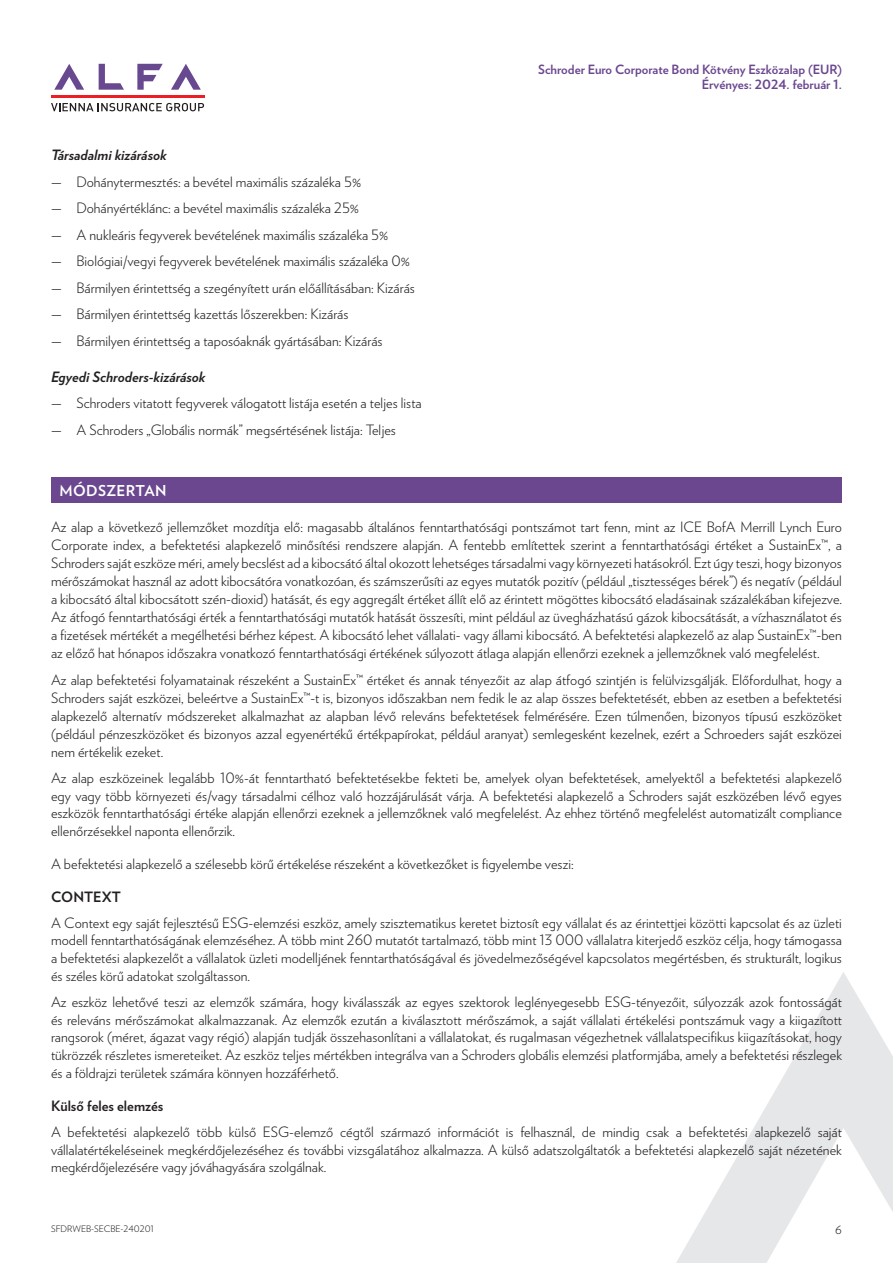
<style>
.page{position:relative;width:893px;height:1263px;background:#fff}
.page>*{position:absolute;margin:0;border:0;box-sizing:border-box;transform-origin:0 0}
.t1{font:700 15px "Verlag";letter-spacing:.025em;color:#fff}
.t2{font:300 14.25px/17.7px "Verlag";color:#231f20;text-align:justify}
.t3{font:italic 700 14.25px "Verlag";color:#231f20}
.t4{font:700 14.25px "Verlag";color:#231f20}
.t5{font:700 12.75px/15px "Verlag";color:#6a478f;text-align:right}
.t6{font:300 11.25px "Verlag";color:#231f20}
.t7{font:300 9px "Verlag";color:#231f20}
</style>
<div class="page">
<svg style="left:171px;top:64px;width:30px;height:26px"></svg>
<svg style="left:137px;top:64px;width:26px;height:26px"></svg>
<svg style="left:99px;top:64px;width:25px;height:26px"></svg>
<svg style="left:54px;top:64px;width:30px;height:26px"></svg>
<hr style="left:51px;top:95px;width:153px;height:3px;background:#ee1d23">
<svg style="left:51px;top:103px;width:153px;height:8px"></svg>
<svg style="left:676px;top:972px;width:217px;height:291px"></svg>
<div style="left:51px;top:477px;width:791px;height:25px;background:#6a478f"></div>
<p class="t3" style="left:51px;top:144px;width:117px">Társadalmi kizárások</p>
<p class="t2" style="left:51px;top:172px;width:312px">— Dohánytermesztés: a bevétel maximális százaléka 5%</p>
<p class="t2" style="left:51px;top:198px;width:310px">— Dohányértéklánc: a bevétel maximális százaléka 25%</p>
<p class="t2" style="left:51px;top:225px;width:339px">— A nukleáris fegyverek bevételének maximális százaléka 5%</p>
<p class="t2" style="left:51px;top:251px;width:360px">— Biológiai/vegyi fegyverek bevételének maximális százaléka 0%</p>
<p class="t2" style="left:51px;top:278px;width:365px">— Bármilyen érintettség a szegényített urán előállításában: Kizárás</p>
<p class="t2" style="left:51px;top:304px;width:299px">— Bármilyen érintettség kazettás lőszerekben: Kizárás</p>
<p class="t2" style="left:51px;top:331px;width:333px">— Bármilyen érintettség a taposóaknák gyártásában: Kizárás</p>
<p class="t3" style="left:51px;top:365px;width:156px">Egyedi Schroders-kizárások</p>
<p class="t2" style="left:51px;top:393px;width:372px">— Schroders vitatott fegyverek válogatott listája esetén a teljes lista</p>
<p class="t2" style="left:51px;top:420px;width:346px">— A Schroders „Globális normák” megsértésének listája: Teljes</p>
<p class="t5" style="left:538px;top:61px;width:305px">Schroder Euro Corporate Bond Kötvény Eszközalap (EUR)<br>Érvényes: 2024. február 1.</p>
<p class="t1" style="left:60px;top:478px;width:109px">MÓDSZERTAN</p>
<p class="t2" style="left:51px;top:517px;width:792px">Az alap a következő jellemzőket mozdítja elő: magasabb általános fenntarthatósági pontszámot tart fenn, mint az ICE BofA Merrill Lynch Euro Corporate index, a befektetési alapkezelő minősítési rendszere alapján. A fentebb említettek szerint a fenntarthatósági értéket a SustainEx™, a Schroders saját eszköze méri, amely becslést ad a kibocsátó által okozott lehetséges társadalmi vagy környezeti hatásokról. Ezt úgy teszi, hogy bizonyos mérőszámokat használ az adott kibocsátóra vonatkozóan, és számszerűsíti az egyes mutatók pozitív (például „tisztességes bérek”) és negatív (például a kibocsátó által kibocsátott szén-dioxid) hatását, és egy aggregált értéket állít elő az érintett mögöttes kibocsátó eladásainak százalékában kifejezve.<br>Az átfogó fenntarthatósági érték a fenntarthatósági mutatók hatását összesíti, mint például az üvegházhatású gázok kibocsátását, a vízhasználatot és a fizetések mértékét a megélhetési bérhez képest. A kibocsátó lehet vállalati- vagy állami kibocsátó. A befektetési alapkezelő az alap SustainEx™-ben az előző hat hónapos időszakra vonatkozó fenntarthatósági értékének súlyozott átlaga alapján ellenőrzi ezeknek a jellemzőknek való megfelelést.</p>
<p class="t2" style="left:51px;top:670px;width:792px">Az alap befektetési folyamatainak részeként a SustainEx™ értéket és annak tényezőit az alap átfogó szintjén is felülvizsgálják. Előfordulhat, hogy a Schroders saját eszközei, beleértve a SustainEx™-t is, bizonyos időszakban nem fedik le az alap összes befektetését, ebben az esetben a befektetési alapkezelő alternatív módszereket alkalmazhat az alapban lévő releváns befektetések felmérésére. Ezen túlmenően, bizonyos típusú eszközöket (például pénzeszközöket és bizonyos azzal egyenértékű értékpapírokat, például aranyat) semlegesként kezelnek, ezért a Schroeders saját eszközei nem értékelik ezeket.</p>
<p class="t2" style="left:51px;top:768px;width:792px">Az alap eszközeinek legalább 10%-át fenntartható befektetésekbe fekteti be, amelyek olyan befektetések, amelyektől a befektetési alapkezelő egy vagy több környezeti és/vagy társadalmi célhoz való hozzájárulását várja. A befektetési alapkezelő a Schroders saját eszközében lévő egyes eszközök fenntarthatósági értéke alapján ellenőrzi ezeknek a jellemzőknek való megfelelést. Az ehhez történő megfelelést automatizált compliance ellenőrzésekkel naponta ellenőrzik.</p>
<p class="t2" style="left:51px;top:854px;width:524px">A befektetési alapkezelő a szélesebb körű értékelése részeként a következőket is figyelembe veszi:</p>
<p class="t4" style="left:51px;top:885px;width:71px">CONTEXT</p>
<p class="t2" style="left:51px;top:913px;width:792px">A Context egy saját fejlesztésű ESG-elemzési eszköz, amely szisztematikus keretet biztosít egy vállalat és az érintettjei közötti kapcsolat és az üzleti modell fenntarthatóságának elemzéséhez. A több mint 260 mutatót tartalmazó, több mint 13 000 vállalatra kiterjedő eszköz célja, hogy támogassa a befektetési alapkezelőt a vállalatok üzleti modelljének fenntarthatóságával és jövedelmezőségével kapcsolatos megértésben, és strukturált, logikus és széles körű adatokat szolgáltasson.</p>
<p class="t2" style="left:51px;top:992px;width:792px">Az eszköz lehetővé teszi az elemzők számára, hogy kiválasszák az egyes szektorok leglényegesebb ESG-tényezőit, súlyozzák azok fontosságát és releváns mérőszámokat alkalmazzanak. Az elemzők ezután a kiválasztott mérőszámok, a saját vállalati értékelési pontszámuk vagy a kiigazított rangsorok (méret, ágazat vagy régió) alapján tudják összehasonlítani a vállalatokat, és rugalmasan végezhetnek vállalatspecifikus kiigazításokat, hogy tükrözzék részletes ismereteiket. Az eszköz teljes mértékben integrálva van a Schroders globális elemzési platformjába, amely a befektetési részlegek és a földrajzi területek számára könnyen hozzáférhető.</p>
<p class="t4" style="left:51px;top:1094px;width:114px">Külső feles elemzés</p>
<p class="t2" style="left:51px;top:1122px;width:792px">A befektetési alapkezelő több külső ESG-elemző cégtől származó információt is felhasznál, de mindig csak a befektetési alapkezelő saját vállalatértékeléseinek megkérdőjelezéséhez és további vizsgálatához alkalmazza. A külső adatszolgáltatók a befektetési alapkezelő saját nézetének megkérdőjelezésére vagy jóváhagyására szolgálnak.</p>
<p class="t7" style="left:51px;top:1222px;width:105px">SFDRWEB-SECBE-240201</p>
<p class="t6" style="left:835px;top:1221px;width:8px">6</p>
</div>
